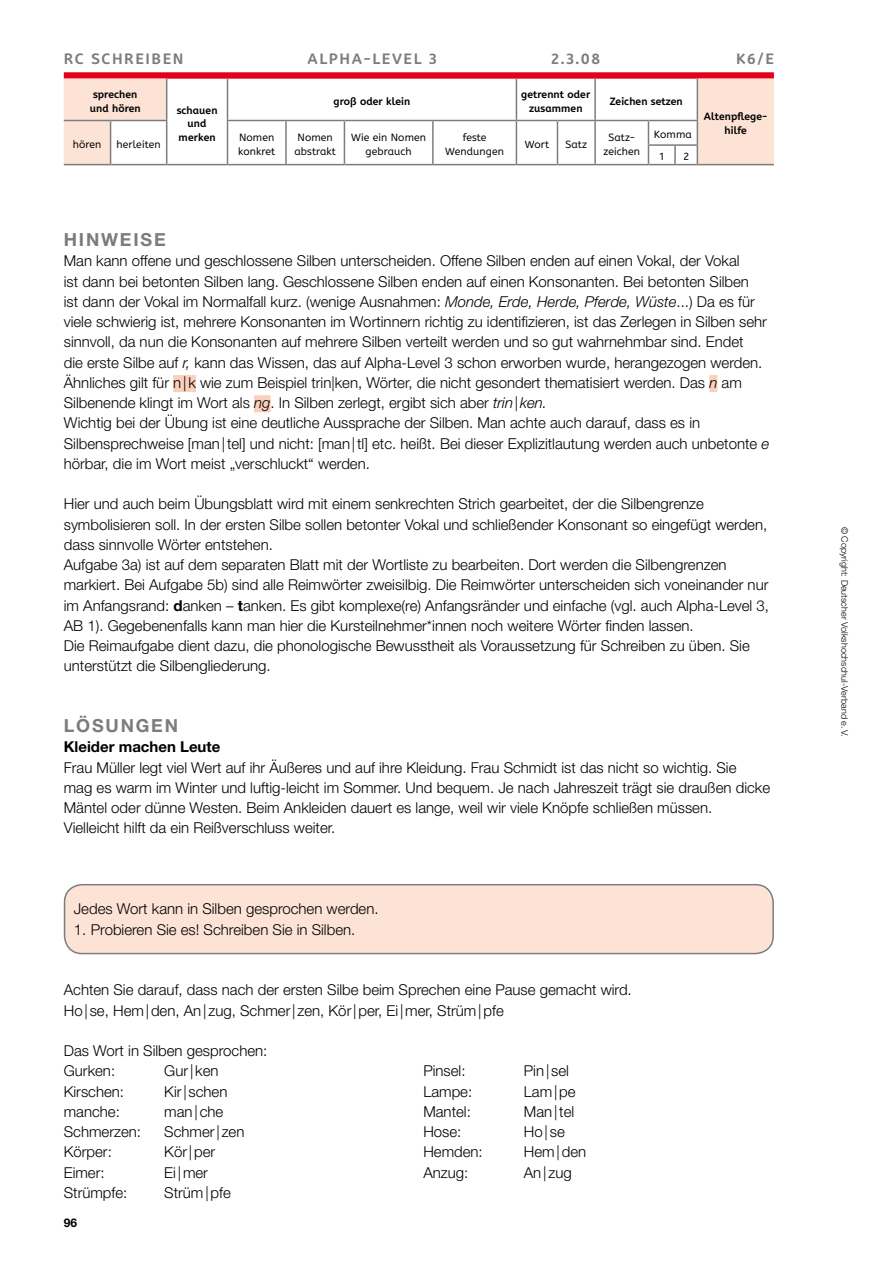
<style>
.page{position:relative;width:893px;height:1263px;background:#fff}
.page>*{position:absolute;margin:0;border:0;box-sizing:border-box;transform-origin:0 0}
.t1{font:700 18px "Helvetica Neue LT Pro";letter-spacing:.1em;color:#7b7c7e}
.t2{font:300 15px/20.2px "Helvetica Neue LT Pro";color:#000}
.t3{font:700 15px "A Be Zeh EDU";letter-spacing:.11em;color:#7b7c7e}
.t4{font:700 15px "Helvetica Neue LT Pro";color:#000}
.t5{font:700 12px "Helvetica Neue LT Pro";color:#000}
.t6{font:10.5px/13.5px "A Be Zeh EDU";letter-spacing:.01em;color:#000}
.t7{font:700 10.5px/13.5px "A Be Zeh EDU";letter-spacing:.01em;color:#000;text-align:center}
.t8{font:300 9px "Helvetica Neue LT Pro";letter-spacing:.005em;color:#000}
.s1{font-style:italic}
.s2{font-weight:700}
</style>
<div class="page">
<div style="left:64px;top:72px;width:710px;height:7px;background:#e2001a"></div>
<svg style="left:64px;top:79px;width:710px;height:85px"></svg>
<hr style="left:516px;top:120px;width:41px;height:1px;background:#7b7c7e">
<hr style="left:516px;top:164px;width:41px;height:1px;background:#7b7c7e">
<hr style="left:557px;top:164px;width:38px;height:1px;background:#7b7c7e">
<hr style="left:697px;top:164px;width:77px;height:1px;background:#7b7c7e">
<hr style="left:344px;top:164px;width:89px;height:1px;background:#7b7c7e">
<hr style="left:167px;top:164px;width:60px;height:1px;background:#7b7c7e">
<hr style="left:227px;top:164px;width:59px;height:1px;background:#7b7c7e">
<hr style="left:64px;top:120px;width:47px;height:1px;background:#7b7c7e">
<hr style="left:64px;top:164px;width:47px;height:1px;background:#7b7c7e">
<hr style="left:111px;top:164px;width:56px;height:1px;background:#7b7c7e">
<hr style="left:286px;top:164px;width:58px;height:1px;background:#7b7c7e">
<svg style="left:516px;top:121px;width:1px;height:43px"></svg>
<hr style="left:433px;top:164px;width:83px;height:1px;background:#7b7c7e">
<hr style="left:594px;top:79px;width:2px;height:41px;background:#7b7c7e">
<hr style="left:595px;top:164px;width:53px;height:1px;background:#7b7c7e">
<hr style="left:595px;top:120px;width:53px;height:1px;background:#7b7c7e">
<hr style="left:516px;top:79px;width:1px;height:41px;background:#7b7c7e">
<hr style="left:433px;top:120px;width:83px;height:1px;background:#7b7c7e">
<hr style="left:697px;top:79px;width:1px;height:41px;background:#7b7c7e">
<hr style="left:111px;top:120px;width:56px;height:1px;background:#7b7c7e">
<svg style="left:110px;top:121px;width:1px;height:43px"></svg>
<svg style="left:648px;top:120px;width:50px;height:45px"></svg>
<hr style="left:166px;top:79px;width:1px;height:41px;background:#7b7c7e">
<hr style="left:227px;top:79px;width:1px;height:41px;background:#7b7c7e">
<svg style="left:166px;top:121px;width:1px;height:43px"></svg>
<hr style="left:227px;top:120px;width:59px;height:1px;background:#7b7c7e">
<svg style="left:227px;top:121px;width:1px;height:43px"></svg>
<hr style="left:344px;top:120px;width:89px;height:1px;background:#7b7c7e">
<hr style="left:432px;top:121px;width:2px;height:24px;background:#7b7c7e">
<svg style="left:432px;top:145px;width:2px;height:19px"></svg>
<hr style="left:557px;top:120px;width:38px;height:1px;background:#7b7c7e">
<hr style="left:594px;top:121px;width:2px;height:24px;background:#7b7c7e">
<svg style="left:557px;top:121px;width:1px;height:43px"></svg>
<svg style="left:594px;top:145px;width:2px;height:19px"></svg>
<hr style="left:286px;top:120px;width:58px;height:1px;background:#7b7c7e">
<hr style="left:285px;top:121px;width:2px;height:24px;background:#7b7c7e">
<svg style="left:285px;top:145px;width:2px;height:19px"></svg>
<svg style="left:344px;top:121px;width:1px;height:43px"></svg>
<div style="left:173px;top:375px;width:23px;height:17px;background:#facfbb"></div>
<div style="left:709px;top:375px;width:8px;height:17px;background:#facfbb"></div>
<div style="left:254px;top:395px;width:16px;height:17px;background:#facfbb"></div>
<div style="left:65px;top:885px;width:708px;height:68px;background:#fce3d6;border-radius:18px"></div>
<div style="left:64px;top:884px;width:710px;height:70px;border:1px solid #7b7c7e;border-radius:18px"></div>
<p class="t3" style="left:64px;top:49px;width:121px">RC SCHREIBEN</p>
<p class="t3" style="left:308px;top:49px;width:131px">ALPHA-LEVEL 3</p>
<p class="t3" style="left:551px;top:49px;width:50px">2.3.08</p>
<p class="t3" style="left:736px;top:49px;width:39px">K6/E</p>
<p class="t7" style="left:90px;top:88px;width:52px">sprechen und hören</p>
<p class="t7" style="left:334px;top:95px;width:78px">groß oder klein</p>
<p class="t7" style="left:521px;top:88px;width:71px">getrennt oder zusammen</p>
<p class="t7" style="left:610px;top:95px;width:74px">Zeichen setzen</p>
<p class="t7" style="left:177px;top:103px;width:42px">schauen und merken</p>
<p class="t6" style="left:73px;top:138px;width:30px">hören</p>
<p class="t6" style="left:117px;top:138px;width:46px">herleiten</p>
<p class="t6" style="left:238px;top:131px;width:38px">Nomen konkret</p>
<p class="t6" style="left:294px;top:131px;width:43px">Nomen abstrakt</p>
<p class="t6" style="left:351px;top:131px;width:76px;text-align:center">Wie ein Nomen gebrauch</p>
<p class="t6" style="left:445px;top:131px;width:60px;text-align:center">feste<br>Wendungen</p>
<p class="t6" style="left:525px;top:138px;width:26px">Wort</p>
<p class="t6" style="left:566px;top:138px;width:23px">Satz</p>
<p class="t6" style="left:603px;top:131px;width:38px;text-align:center">Satz&shy;zeichen</p>
<p class="t6" style="left:660px;top:124px;width:34px;line-height:22px;text-indent:-6px">Komma<br>1</p>
<p class="t6" style="left:684px;top:150px;width:7px">2</p>
<p class="t7" style="left:704px;top:110px;width:65px">Altenpflege&shy;hilfe</p>
<p class="t1" style="left:64px;top:228px;width:103px">HINWEISE</p>
<p class="t2" style="left:64px;top:251px;width:707px">Man kann offene und geschlossene Silben unterscheiden. Offene Silben enden auf einen Vokal, der Vokal<br>ist dann bei betonten Silben lang. Geschlossene Silben enden auf einen Konsonanten. Bei betonten Silben<br>ist dann der Vokal im Normalfall kurz. (wenige Ausnahmen: <span class="s1">Monde, Erde, Herde, Pferde, Wüste</span>...) Da es für viele schwierig ist, mehrere Konsonanten im Wortinnern richtig zu identifizieren, ist das Zerlegen in Silben sehr sinnvoll, da nun die Konsonanten auf mehrere Silben verteilt werden und so gut wahrnehmbar sind. Endet<br>die erste Silbe auf <span class="s1">r,</span> kann das Wissen, das auf Alpha-Level 3 schon erworben wurde, herangezogen werden.<br>Ähnliches gilt für n| k wie zum Beispiel trin|ken, Wörter, die nicht gesondert thematisiert werden. Das <span class="s1">n</span> am Silbenende klingt im Wort als <span class="s1">ng</span>. In Silben zerlegt, ergibt sich aber <span class="s1">trin| ken.<br></span>Wichtig bei der Übung ist eine deutliche Aussprache der Silben. Man achte auch darauf, dass es in Silbensprechweise [man|tel] und nicht: [man|tl] etc. heißt. Bei dieser Explizitlautung werden auch unbetonte <span class="s1">e </span>hörbar, die im Wort meist „verschluckt“ werden.</p>
<p class="t2" style="left:64px;top:494px;width:707px">Hier und auch beim Übungsblatt wird mit einem senkrechten Strich gearbeitet, der die Silbengrenze symbolisieren soll. In der ersten Silbe sollen betonter Vokal und schließender Konsonant so eingefügt werden, dass sinnvolle Wörter entstehen.<br>Aufgabe 3a) ist auf dem separaten Blatt mit der Wortliste zu bearbeiten. Dort werden die Silbengrenzen markiert. Bei Aufgabe 5b) sind alle Reimwörter zweisilbig. Die Reimwörter unterscheiden sich voneinander nur im Anfangsrand: <span class="s2">d</span>anken – <span class="s2">t</span>anken. Es gibt komplexe(re) Anfangsränder und einfache (vgl. auch Alpha-Level 3, AB 1). Gegebenenfalls kann man hier die Kursteilnehmer*innen noch weitere Wörter finden lassen.<br>Die Reimaufgabe dient dazu, die phonologische Bewusstheit als Voraussetzung für Schreiben zu üben. Sie unterstützt die Silbengliederung.</p>
<p class="t1" style="left:64px;top:714px;width:116px">LÖSUNGEN</p>
<p class="t4" style="left:64px;top:738px;width:158px">Kleider machen Leute</p>
<p class="t2" style="left:64px;top:757px;width:708px">Frau Müller legt viel Wert auf ihr Äußeres und auf ihre Kleidung. Frau Schmidt ist das nicht so wichtig. Sie<br>mag es warm im Winter und luftig-leicht im Sommer. Und bequem. Je nach Jahreszeit trägt sie draußen dicke Mäntel oder dünne Westen. Beim Ankleiden dauert es lange, weil wir viele Knöpfe schließen müssen.<br>Vielleicht hilft da ein Reißverschluss weiter.</p>
<p class="t2" style="left:74px;top:899px;width:306px">Jedes Wort kann in Silben gesprochen werden.</p>
<p class="t2" style="left:74px;top:919px;width:283px">1. Probieren Sie es! Schreiben Sie in Silben.</p>
<p class="t2" style="left:64px;top:980px;width:569px">Achten Sie darauf, dass nach der ersten Silbe beim Sprechen eine Pause gemacht wird.<br>Ho| se, Hem|den, An| zug, Schmer| zen, Kör|per, Ei |mer, Strüm|pfe</p>
<p class="t2" style="left:64px;top:1040px;width:205px">Das Wort in Silben gesprochen:<br>Gurken:</p>
<p class="t2" style="left:164px;top:1061px;width:56px">Gur| ken</p>
<p class="t2" style="left:423px;top:1061px;width:44px">Pinsel:</p>
<p class="t2" style="left:524px;top:1061px;width:47px">Pin| sel</p>
<p class="t2" style="left:423px;top:1081px;width:50px">Lampe:</p>
<p class="t2" style="left:524px;top:1081px;width:53px">Lam|pe</p>
<p class="t2" style="left:423px;top:1101px;width:49px">Mantel:</p>
<p class="t2" style="left:524px;top:1101px;width:52px">Man|tel</p>
<p class="t2" style="left:423px;top:1121px;width:40px">Hose:</p>
<p class="t2" style="left:524px;top:1121px;width:42px">Ho|se</p>
<p class="t2" style="left:423px;top:1142px;width:61px">Hemden:</p>
<p class="t2" style="left:524px;top:1142px;width:64px">Hem|den</p>
<p class="t2" style="left:423px;top:1162px;width:47px">Anzug:</p>
<p class="t2" style="left:524px;top:1162px;width:49px">An| zug</p>
<p class="t2" style="left:64px;top:1081px;width:62px">Kirschen:</p>
<p class="t2" style="left:164px;top:1081px;width:65px">Kir| schen</p>
<p class="t2" style="left:64px;top:1101px;width:58px">manche:</p>
<p class="t2" style="left:164px;top:1101px;width:61px">man|che</p>
<p class="t2" style="left:64px;top:1121px;width:79px">Schmerzen:</p>
<p class="t2" style="left:164px;top:1121px;width:82px">Schmer| zen</p>
<p class="t2" style="left:64px;top:1142px;width:50px">Körper:</p>
<p class="t2" style="left:164px;top:1142px;width:52px">Kör|per</p>
<p class="t2" style="left:64px;top:1162px;width:42px">Eimer:</p>
<p class="t2" style="left:164px;top:1162px;width:45px">Ei |mer</p>
<p class="t2" style="left:64px;top:1182px;width:65px">Strümpfe:</p>
<p class="t2" style="left:164px;top:1182px;width:68px">Strüm|pfe</p>
<p class="t5" style="left:64px;top:1215px;width:15px">96</p>
<p class="t8" style="left:850px;top:527px;width:211px;rotate:90deg">© Copyright: Deutscher Volkshochschul-Verband e.V.</p>
</div>
